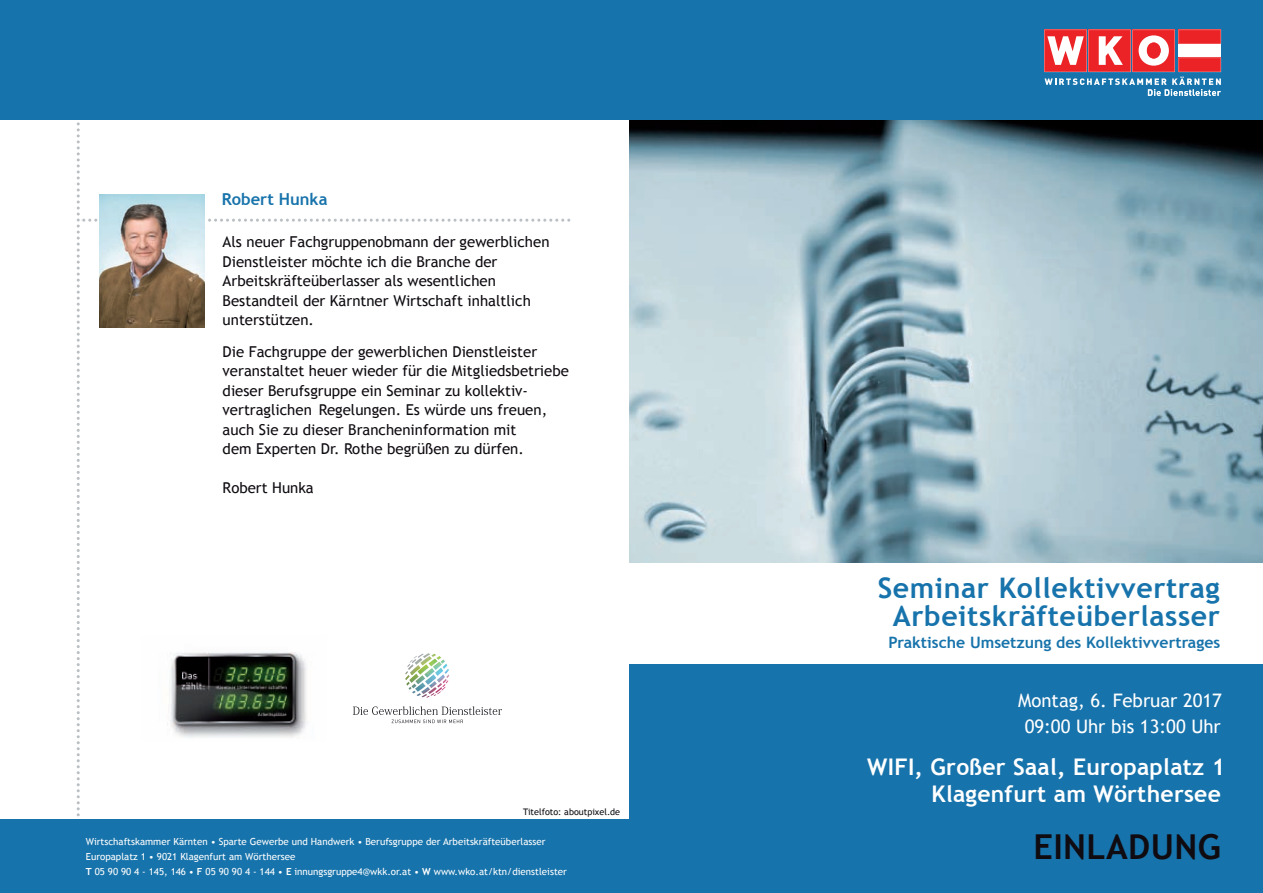
<style>
.page{position:relative;width:1263px;height:893px;background:#fff}
.page>*{position:absolute;margin:0;border:0;box-sizing:border-box;transform-origin:0 0}
.t1{font:700 34.35px "Trebuchet MS";letter-spacing:.015em;color:#0f0b11}
.t2{font:700 28.35px/28.3px "Trebuchet MS";letter-spacing:.02em;color:#1773ab;text-align:center}
.t3{font:700 22.95px/27px "Trebuchet MS";letter-spacing:.015em;color:#fff;text-align:right}
.t4{font:18.6px "Trebuchet MS";color:#fff}
.t5{font:700 16.5px "Trebuchet MS";color:#1773ab}
.t6{font:700 15.75px "Trebuchet MS";color:#1773ab}
.t7{font:15px/19.5px "Trebuchet MS";color:#0f0b11}
.t8{font:9.75px/15px "Trebuchet MS";color:#fff}
.t9{font:9px "Trebuchet MS";color:#0f0b11}
.s1{font-weight:700}
</style>
<div class="page">
<img style="left:629px;top:119px;width:634px;height:443px">
<div style="left:0;top:0;width:1263px;height:119px;background:#1773ab"></div>
<div style="left:0;top:819px;width:632px;height:74px;background:#1773ab"></div>
<div style="left:629px;top:664px;width:634px;height:229px;background:#1773ab"></div>
<svg style="left:1044px;top:30px;width:177px;height:66px"></svg>
<svg style="left:71px;top:119px;width:499px;height:698px"></svg>
<p class="t5" style="left:222px;top:189px;width:107px">Robert Hunka</p>
<p class="t7" style="left:223px;top:232px;width:328px">Als neuer Fachgruppenobmann der gewerblichen Dienstleister möchte ich die Branche der Arbeitskräfteüberlasser als wesentlichen Bestandteil der Kärntner Wirtschaft inhaltlich unterstützen.</p>
<p class="t7" style="left:223px;top:342px;width:348px">Die Fachgruppe der gewerblichen Dienstleister veranstaltet heuer wieder für die Mitgliedsbetriebe dieser Berufsgruppe ein Seminar zu kollektiv&shy;vertraglichen Regelungen. Es würde uns freuen, auch Sie zu dieser Brancheninformation mit<br>dem Experten Dr. Rothe begrüßen zu dürfen.</p>
<p class="t7" style="left:223px;top:478px;width:93px">Robert Hunka</p>
<p class="t9" style="left:523px;top:806px;width:99px">Titelfoto: aboutpixel.de</p>
<p class="t8" style="left:86px;top:834px;width:483px">Wirtschaftskammer Kärnten • Sparte Gewerbe und Handwerk • Berufsgruppe der Arbeitskräfteüberlasser<br>Europaplatz 1 • 9021 Klagenfurt am Wörthersee<br><span class="s1">T</span> 05 90 90 4 - 145, 146 • <span class="s1">F</span> 05 90 90 4 - 144 • <span class="s1">E</span> innungsgruppe4@wkk.or.at • <span class="s1">W</span> www.wko.at/ktn/dienstleister</p>
<h2 class="t2" style="left:878px;top:574px;width:344px">Seminar Kollektivvertrag<br>Arbeitskräfteüberlasser</h2>
<p class="t6" style="left:888px;top:633px;width:333px">Praktische Umsetzung des Kollektivvertrages</p>
<p class="t4" style="left:1018px;top:690px;width:205px">Montag, 6. Februar 2017</p>
<p class="t4" style="left:1025px;top:715px;width:198px">09:00 Uhr bis 13:00 Uhr</p>
<h3 class="t3" style="left:867px;top:753px;width:359px">WIFI, Großer Saal, Europaplatz 1<br>Klagenfurt am Wörthersee</h3>
<h1 class="t1" style="left:1033px;top:825px;width:189px">EINLADUNG</h1>
</div>
